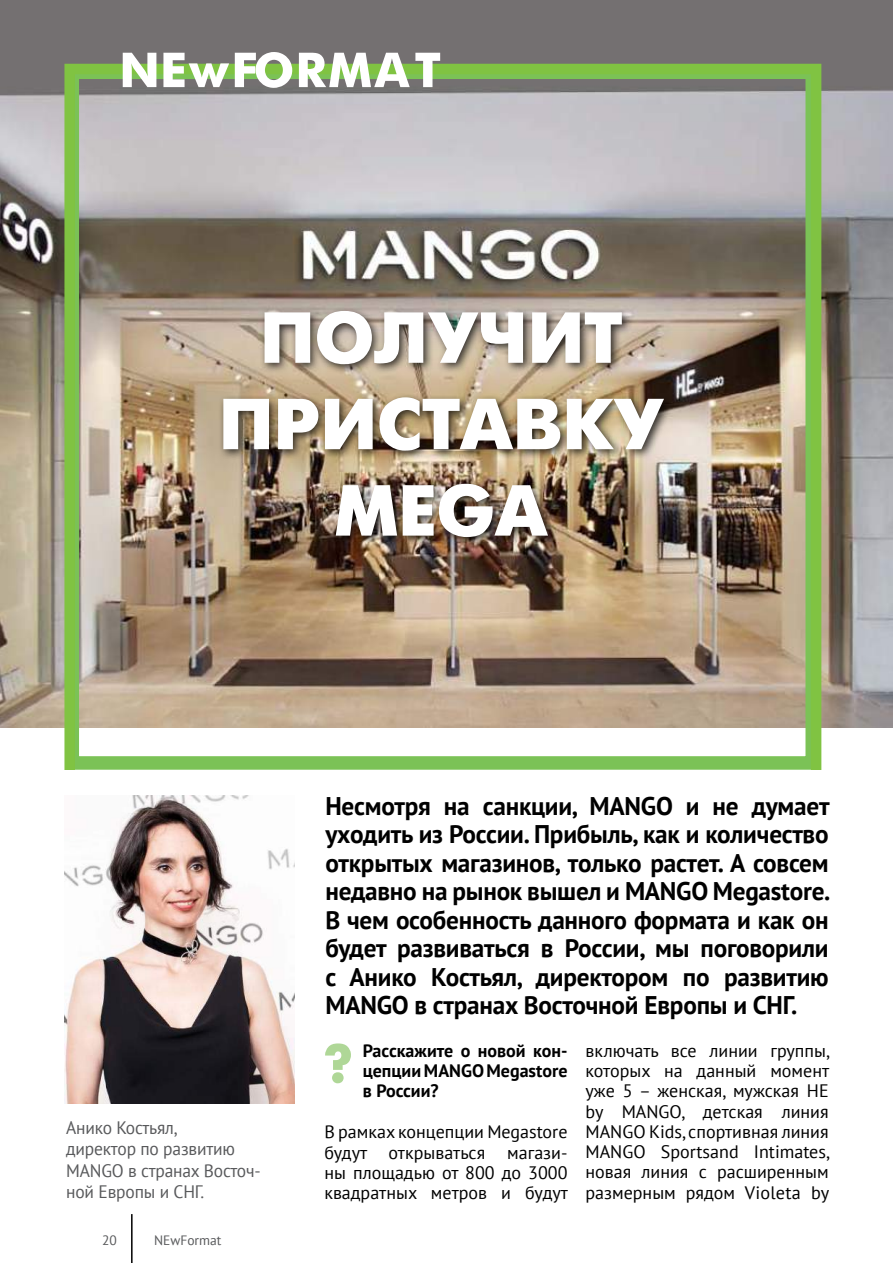
<style>
.page{position:relative;width:893px;height:1263px;background:#fff}
.page>*{position:absolute;margin:0;border:0;box-sizing:border-box;transform-origin:0 0}
.t1{font:700 72px/86.4px "Futuris";color:#fff}
.t2{font:700 54px "Futura";color:#fff}
.t3{font:700 54px "Futuris";color:#afd797}
.t4{font:700 25.5px/28.5px "PT Sans";letter-spacing:-.01em;color:#000;text-align:justify}
.t5{font:18px/20.2px "PT Sans";color:#000;text-align:justify}
.t6{font:18px/21.6px "PT Sans";letter-spacing:-.01em;color:#58595b}
.t7{font:700 18px/20.2px "PT Sans";color:#000;text-align:justify}
.t8{font:13.5px "PT Sans";color:#58595b}
</style>
<div class="page">
<hr style="left:131px;top:1214px;width:2px;height:49px;background:#000">
<img style="left:0;top:0;width:893px;height:727px">
<img style="left:65px;top:795px;width:229px;height:309px">
<img style="left:64px;top:64px;width:757px;height:706px">
<h2 class="t2" style="left:119px;top:43px;width:321px">NEwFORMAT</h2>
<h1 class="t1" style="left:219px;top:295px;width:94px;text-indent:41px">получит приставку</h1>
<h1 class="t1" style="left:335px;top:468px;width:113px">Mega</h1>
<p class="t6" style="left:66px;top:1116px;width:196px">Анико Костьял,<br>директор по развитию<br>MANGO в странах Восточ&shy;ной Европы и СНГ.</p>
<p class="t8" style="left:102px;top:1231px;width:16px">20</p>
<p class="t8" style="left:154px;top:1231px;width:69px">NEwFormat</p>
<p class="t4" style="left:325px;top:791px;width:506px">Несмотря на санкции, MANGO и не думает уходить из России. Прибыль, как и количество открытых магазинов, только растет. А совсем недавно на рынок вышел и MANGO Megastore.<br>В чем особенность данного формата и как он будет развиваться в России, мы поговорили с Анико Костьял, директором по развитию MANGO в странах Восточной Европы и СНГ.</p>
<h2 class="t3" style="left:324px;top:1034px;width:30px">?</h2>
<p class="t7" style="left:363px;top:1040px;width:206px">Расскажите о новой кон&shy;цепции MANGO Megastore в России?</p>
<p class="t5" style="left:324px;top:1121px;width:245px">В рамках концепции Megastore будут открываться магази&shy;ны площадью от 800 до 3000 квадратных метров и будут</p>
<p class="t5" style="left:585px;top:1040px;width:246px">включать все линии группы, которых на данный момент уже 5 – женская, мужская HE by MANGO, детская линия MANGO Kids, спортивная линия MANGO Sportsand Intimates, новая линия с расширенным размерным рядом Violeta by</p>
</div>
